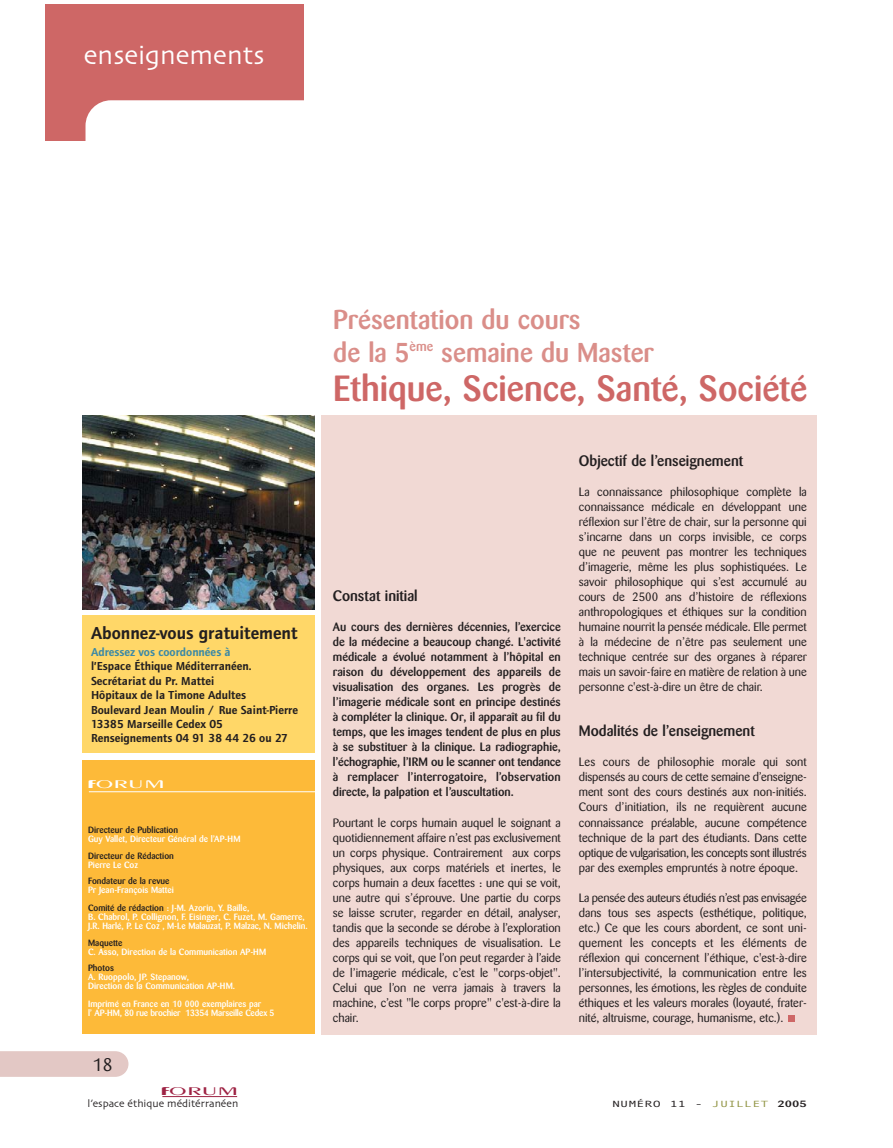
<style>
.page{position:relative;width:893px;height:1148px;background:#fff}
.page>*{position:absolute;margin:0;border:0;box-sizing:border-box;transform-origin:0 0}
.t1{font:500 36px "Barmeno";color:#ce6766}
.t2{font:500 27px/32.4px "Barmeno";color:#da8e89}
.t3{font:27px "Skia";color:#fff}
.t4{font:600 18px "Foundry Journal";color:#231f20}
.t5{font:300 18px "Peignot";color:#9e2344;scale:2.1 1}
.t6{font:300 18px "Peignot";color:#fff;scale:2.1 1}
.t7{font:18px "Barmeno";color:#231f20}
.t8{font:500 15px "Barmeno";color:#231f20}
.t9{font:12px/15px "Barmeno";color:#231f20;text-align:justify}
.t10{font:500 12px/15px "Barmeno";color:#231f20;text-align:justify}
.t11{font:600 12px/14.4px "Foundry Journal";color:#231f20}
.t12{font:600 12px "Foundry Journal";color:#3b89a6}
.t13{font:10.8px "Skia";color:#231f20}
.t14{font:500 9px/9px "Barmeno";color:#fff}
.t15{font:500 9px "Barmeno";color:#231f20}
.t16{font:9px "Andale Mono";color:#231f20;scale:1.5 1}
.s1{font-weight:700;font-size:11.4px}
.s2{color:#231f20}
.s3{color:#929545}
.s4{font-family:"Barmeno";font-weight:500}
</style>
<div class="page">
<div style="left:0;top:1051px;width:128px;height:25px;background:#e3c8c5"></div>
<hr style="left:162px;top:1096px;width:75px;height:1px;background:#9e2344">
<div style="left:45px;top:4px;width:258px;height:137px;background:#ce6766"></div>
<div style="left:85px;top:100px;width:251px;height:73px;background:#fff;border-radius:26px"></div>
<div style="left:321px;top:415px;width:495px;height:619px;background:#f1d9d4"></div>
<svg style="left:788px;top:1015px;width:6px;height:6px"></svg>
<div style="left:82px;top:760px;width:233px;height:274px;background:#fdba39"></div>
<hr style="left:89px;top:791px;width:228px;height:1px;background:#fff">
<div style="left:82px;top:615px;width:233px;height:138px;background:#ffd768"></div>
<img style="left:82px;top:415px;width:233px;height:194px">
<h2 class="t3" style="left:84px;top:44px;width:182px">enseignements</h2>
<h3 class="t4" style="left:91px;top:627px;width:208px">Abonnez-vous gratuitement</h3>
<p class="t12" style="left:91px;top:648px;width:141px">Adressez vos coordonnées à</p>
<p class="t11" style="left:91px;top:660px;width:208px">l’Espace Éthique Méditerranéen.<br>Secrétariat du Pr. Mattei<br>Hôpitaux de la Timone Adultes<br>Boulevard Jean Moulin / Rue Saint-Pierre<br>13385 Marseille Cedex 05<br>Renseignements 04 91 38 44 26 ou 27</p>
<h3 class="t6" style="left:87px;top:775px;width:39px"><span class="s1">f</span>orum</h3>
<p class="t15" style="left:88px;top:826px;width:92px">Directeur de Publication</p>
<p class="t14" style="left:88px;top:835px;width:154px">Guy Vallet, Directeur Général de l’AP-HM</p>
<p class="t15" style="left:88px;top:852px;width:87px">Directeur de Rédaction</p>
<p class="t14" style="left:88px;top:861px;width:51px">Pierre Le Coz</p>
<p class="t15" style="left:88px;top:877px;width:83px">Fondateur de la revue</p>
<p class="t14" style="left:88px;top:882px;width:163px;line-height:18px">Pr Jean-François Mattei<br><span class="s2">Comité de rédaction</span> : J-M. Azorin, Y. Baille,</p>
<p class="t14" style="left:88px;top:913px;width:221px">B. Chabrol, P. Collignon, F. Eisinger, C. Fuzet, M. Gamerre,<br>J.R. Harlé, P. Le Coz , M-I.e Malauzat, P. Malzac, N. Michelin.</p>
<p class="t15" style="left:88px;top:939px;width:36px">Maquette</p>
<p class="t14" style="left:88px;top:948px;width:180px">C. Asso, Direction de la Communication AP-HM</p>
<p class="t15" style="left:88px;top:964px;width:27px">Photos</p>
<p class="t14" style="left:88px;top:973px;width:149px">A. Ruoppolo, JP. Stepanow,<br>Direction de la Communication AP-HM.</p>
<p class="t14" style="left:88px;top:1000px;width:188px">Imprimé en France en 10 000 exemplaires par<br>l’ AP-HM, 80 rue brochier 13354 Marseille Cedex 5</p>
<h3 class="t7" style="left:93px;top:1056px;width:21px">18</h3>
<h2 class="t2" style="left:333px;top:306px;width:322px">Présentation du cours<br>de la 5<sup>ème</sup> semaine du Master</h2>
<h1 class="t1" style="left:333px;top:373px;width:475px">Ethique, Science, Santé, Société</h1>
<p class="t8" style="left:333px;top:590px;width:86px">Constat initial</p>
<p class="t10" style="left:333px;top:620px;width:229px">Au cours des dernières décennies, l’exercice de la médecine a beaucoup changé. L'activité médicale a évolué notamment à l’hôpital en raison du développement des appareils de visualisation des organes. Les progrès de l’imagerie médicale sont en principe destinés à compléter la clinique. Or, il apparaît au fil du temps, que les images tendent de plus en plus à se substituer à la clinique. La radiographie, l’échographie, l’IRM ou le scanner ont tendance à remplacer l’interrogatoire, l’observation directe, la palpation et l’auscultation.</p>
<p class="t9" style="left:333px;top:815px;width:229px">Pourtant le corps humain auquel le soignant a quotidiennement affaire n’est pas exclusivement un corps physique. Contrairement aux corps physiques, aux corps matériels et inertes, le corps humain a deux facettes : une qui se voit, une autre qui s’éprouve. Une partie du corps se laisse scruter, regarder en détail, analyser, tandis que la seconde se dérobe à l’exploration des appareils techniques de visualisation. Le corps qui se voit, que l’on peut regarder à l’aide de l’imagerie médicale, c’est le "corps-objet".<br>Celui que l’on ne verra jamais à travers la machine, c’est "le corps propre" c'est-à-dire la chair.</p>
<p class="t8" style="left:579px;top:455px;width:166px">Objectif de l’enseignement</p>
<p class="t9" style="left:579px;top:485px;width:229px">La connaissance philosophique complète la connaissance médicale en développant une réflexion sur l’être de chair, sur la personne qui s’incarne dans un corps invisible, ce corps que ne peuvent pas montrer les techniques d’imagerie, même les plus sophistiquées. Le savoir philosophique qui s’est accumulé au cours de 2500 ans d’histoire de réflexions anthropologiques et éthiques sur la condition humaine nourrit la pensée médicale. Elle permet à la médecine de n’être pas seulement une technique centrée sur des organes à réparer mais un savoir-faire en matière de relation à une personne c'est-à-dire un être de chair.</p>
<p class="t8" style="left:579px;top:725px;width:177px">Modalités de l’enseignement</p>
<p class="t9" style="left:579px;top:755px;width:229px">Les cours de philosophie morale qui sont dispensés au cours de cette semaine d’enseigne&shy;ment sont des cours destinés aux non-initiés.<br>Cours d’initiation, ils ne requièrent aucune connaissance préalable, aucune compétence technique de la part des étudiants. Dans cette optique de vulgarisation, les concepts sont illustrés par des exemples empruntés à notre époque.</p>
<p class="t9" style="left:579px;top:890px;width:229px">La pensée des auteurs étudiés n’est pas envisagée dans tous ses aspects (esthétique, politique, etc.) Ce que les cours abordent, ce sont uni&shy;quement les concepts et les éléments de réflexion qui concernent l’éthique, c'est-à-dire l’intersubjectivité, la communication entre les personnes, les émotions, les règles de conduite éthiques et les valeurs morales (loyauté, frater&shy;nité, altruisme, courage, humanisme, etc.).</p>
<h3 class="t5" style="left:160px;top:1082px;width:39px"><span class="s1">f</span>orum</h3>
<p class="t13" style="left:88px;top:1099px;width:152px">l’espace éthique méditérranéen</p>
<p class="t16" style="left:612px;top:1100px;width:131px">NUMÉRO 11 - <span class="s3">JUILLET</span> <span class="s4">2005</span></p>
</div>
